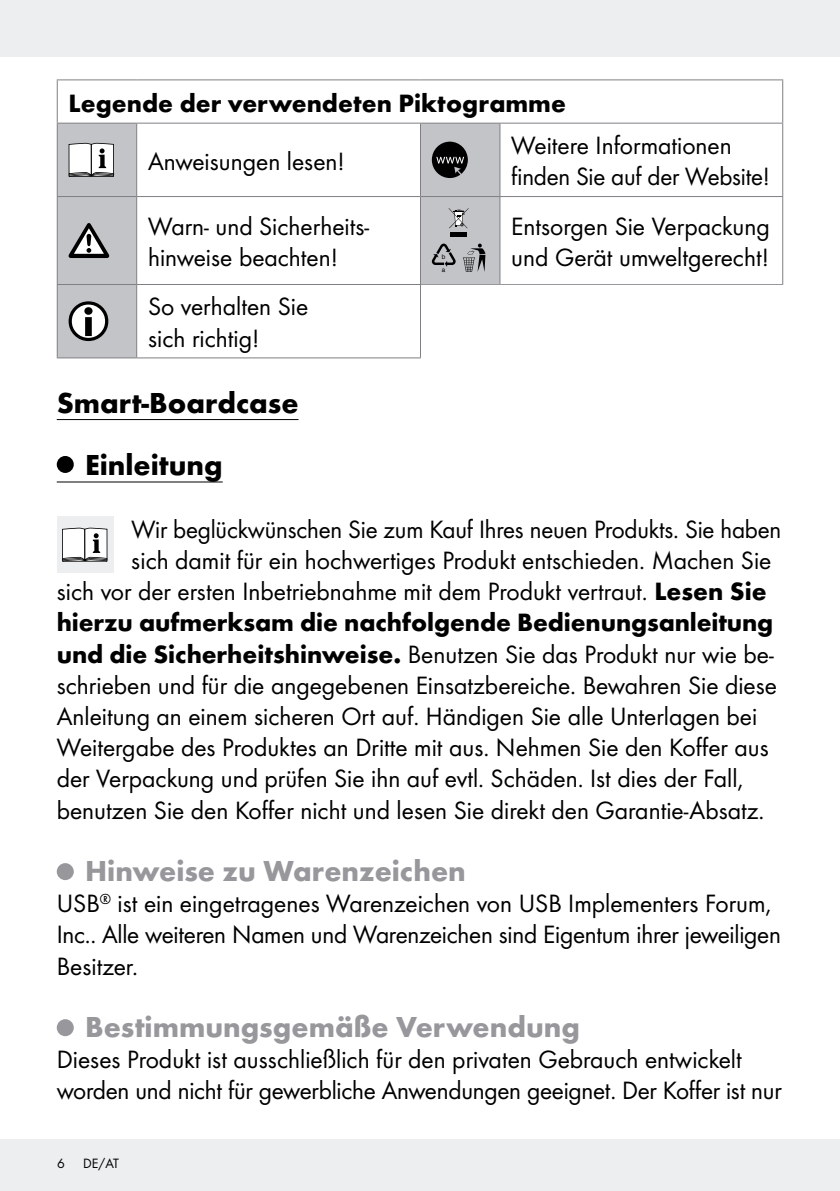
<style>
.page{position:relative;width:840px;height:1191px;background:#fff}
.page>*{position:absolute;margin:0;border:0;box-sizing:border-box;transform-origin:0 0}
.t1{font:700 30px "Futura";color:#97979c}
.t2{font:700 30px/62.4px "Futura";color:#000}
.t3{font:26px/31.2px "Futura Boo";color:#000}
.t4{font:700 26px "Futura";letter-spacing:-.005em;color:#000}
.t5{font:14px "Futura Boo";color:#000}
.t6{font:6.4px/13.2px "Helvetica";color:#000}
.s1{font-family:"Futura";font-weight:700}
</style>
<div class="page">
<div style="left:0;top:1140px;width:839px;height:51px;background:#eceeef"></div>
<div style="left:0;top:0;width:839px;height:57px;background:#eceeef"></div>
<svg style="left:58px;top:124px;width:441px;height:233px"></svg>
<hr style="left:421px;top:284px;width:78px;height:1px;background:#97979c">
<hr style="left:499px;top:284px;width:283px;height:1px;background:#97979c">
<hr style="left:57px;top:80px;width:1px;height:43px;background:#807f83">
<hr style="left:57px;top:79px;width:80px;height:1px;background:#807f83">
<hr style="left:137px;top:79px;width:283px;height:1px;background:#807f83">
<hr style="left:420px;top:79px;width:79px;height:1px;background:#807f83">
<hr style="left:499px;top:79px;width:283px;height:1px;background:#807f83">
<hr style="left:781px;top:80px;width:1px;height:43px;background:#807f83">
<hr style="left:57px;top:124px;width:1px;height:72px;background:#807f83">
<hr style="left:57px;top:123px;width:80px;height:1px;background:#807f83">
<hr style="left:136px;top:124px;width:1px;height:72px;background:#807f83">
<hr style="left:137px;top:123px;width:283px;height:1px;background:#807f83">
<hr style="left:57px;top:285px;width:1px;height:72px;background:#807f83">
<hr style="left:57px;top:284px;width:80px;height:1px;background:#807f83">
<hr style="left:420px;top:197px;width:1px;height:87px;background:#807f83">
<hr style="left:420px;top:196px;width:79px;height:1px;background:#807f83">
<hr style="left:57px;top:357px;width:80px;height:1px;background:#807f83">
<hr style="left:136px;top:285px;width:1px;height:72px;background:#807f83">
<hr style="left:137px;top:284px;width:284px;height:1px;background:#807f83">
<hr style="left:499px;top:197px;width:1px;height:87px;background:#807f83">
<hr style="left:420px;top:285px;width:1px;height:72px;background:#807f83">
<hr style="left:420px;top:124px;width:1px;height:72px;background:#807f83">
<hr style="left:57px;top:197px;width:1px;height:87px;background:#807f83">
<hr style="left:420px;top:123px;width:79px;height:1px;background:#807f83">
<hr style="left:57px;top:196px;width:80px;height:1px;background:#807f83">
<hr style="left:499px;top:124px;width:1px;height:72px;background:#807f83">
<hr style="left:136px;top:197px;width:1px;height:87px;background:#807f83">
<hr style="left:499px;top:123px;width:283px;height:1px;background:#807f83">
<hr style="left:137px;top:196px;width:283px;height:1px;background:#807f83">
<hr style="left:781px;top:124px;width:1px;height:72px;background:#807f83">
<hr style="left:499px;top:196px;width:283px;height:1px;background:#807f83">
<hr style="left:137px;top:357px;width:284px;height:1px;background:#807f83">
<hr style="left:781px;top:197px;width:1px;height:87px;background:#807f83">
<svg style="left:68px;top:143px;width:46px;height:34px"></svg>
<svg style="left:431px;top:142px;width:36px;height:36px"></svg>
<svg style="left:69px;top:223px;width:40px;height:35px"></svg>
<hr style="left:450px;top:232px;width:16px;height:4px;background:#000">
<svg style="left:448px;top:208px;width:20px;height:20px"></svg>
<svg style="left:462px;top:244px;width:23px;height:28px"></svg>
<svg style="left:431px;top:244px;width:24px;height:23px"></svg>
<svg style="left:69px;top:301px;width:39px;height:40px"></svg>
<hr style="left:57px;top:419px;width:241px;height:1px;background:#000">
<hr style="left:57px;top:481px;width:165px;height:1px;background:#000">
<div style="left:57px;top:456px;width:17px;height:17px;background:#000;border-radius:50%"></div>
<div style="left:57px;top:516px;width:56px;height:57px;background:#eceeef"></div>
<hr style="left:63px;top:561px;width:44px;height:1px;background:#000">
<svg style="left:62px;top:527px;width:45px;height:34px;background:#ccc"></svg>
<div style="left:57px;top:863px;width:17px;height:17px;background:#97979c;border-radius:50%"></div>
<div style="left:57px;top:1019px;width:17px;height:17px;background:#97979c;border-radius:50%"></div>
<p class="t4" style="left:69px;top:87px;width:498px">Legende der verwendeten Piktogramme</p>
<p class="t3" style="left:148px;top:145px;width:198px">Anweisungen lesen!</p>
<p class="t3" style="left:511px;top:130px;width:260px">Weitere Informationen finden Sie auf der Website!</p>
<p class="t3" style="left:148px;top:210px;width:222px">Warn- und Sicherheits&shy;hinweise beachten!</p>
<p class="t6" style="left:441px;top:250px;width:5px">b a</p>
<p class="t3" style="left:511px;top:210px;width:260px">Entsorgen Sie Verpackung und Gerät umweltgerecht!</p>
<p class="t3" style="left:148px;top:291px;width:162px">So verhalten Sie sich richtig!</p>
<p class="t2" style="left:85px;top:371px;width:215px;text-indent:-28px">Smart-Boardcase<br>Einleitung</p>
<p class="t3" style="left:131px;top:513px;width:651px">Wir beglückwünschen Sie zum Kauf Ihres neuen Produkts. Sie haben</p>
<p class="t3" style="left:131px;top:544px;width:641px">sich damit für ein hochwertiges Produkt entschieden. Machen Sie</p>
<p class="t3" style="left:57px;top:575px;width:711px">sich vor der ersten Inbetriebnahme mit dem Produkt vertraut. <span class="s1">Lesen Sie</span></p>
<p class="t4" style="left:57px;top:606px;width:717px">hierzu aufmerksam die nachfolgende Bedienungsanleitung</p>
<p class="t3" style="left:57px;top:638px;width:721px"><span class="s1">und die Sicherheitshinweise.</span> Benutzen Sie das Produkt nur wie be&shy;schrieben und für die angegebenen Einsatzbereiche. Bewahren Sie diese Anleitung an einem sicheren Ort auf. Händigen Sie alle Unterlagen bei Weitergabe des Produktes an Dritte mit aus. Nehmen Sie den Koffer aus der Verpackung und prüfen Sie ihn auf evtl. Schäden. Ist dies der Fall, benutzen Sie den Koffer nicht und lesen Sie direkt den Garantie-Absatz.</p>
<p class="t1" style="left:85px;top:852px;width:382px">Hinweise zu Warenzeichen</p>
<p class="t3" style="left:57px;top:887px;width:725px">USB<sup>®</sup> ist ein eingetragenes Warenzeichen von USB Implementers Forum,<br>Inc.. Alle weiteren Namen und Warenzeichen sind Eigentum ihrer jeweiligen<br>Besitzer.</p>
<p class="t1" style="left:85px;top:1008px;width:496px">Bestimmungsgemäße Verwendung</p>
<p class="t3" style="left:57px;top:1043px;width:726px">Dieses Produkt ist ausschließlich für den privaten Gebrauch entwickelt worden und nicht für gewerbliche Anwendungen geeignet. Der Koffer ist nur</p>
<p class="t5" style="left:57px;top:1154px;width:9px">6</p>
<p class="t5" style="left:83px;top:1154px;width:37px">DE/AT</p>
</div>
